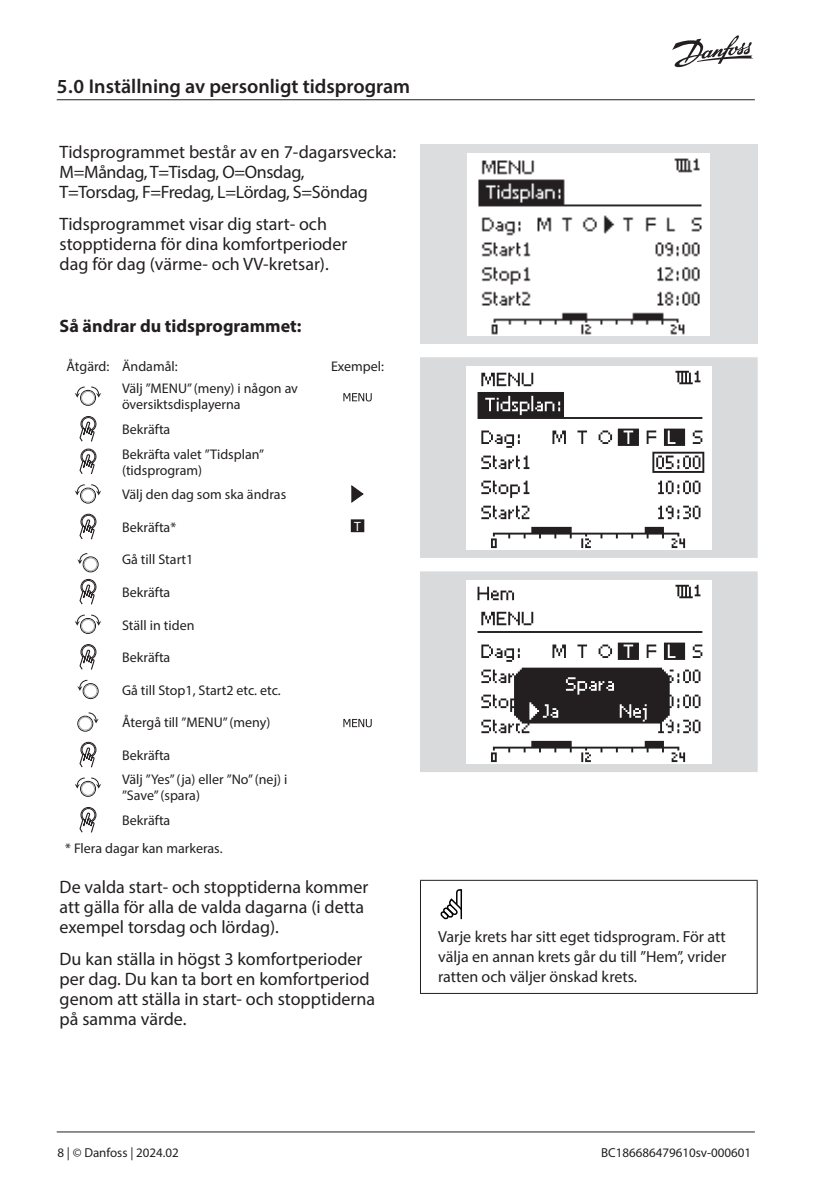
<style>
.page{position:relative;width:840px;height:1191px;background:#fff}
.page>*{position:absolute;margin:0;border:0;box-sizing:border-box;transform-origin:0 0}
.C_D_Heading_red{font:600 20px "Myriad Pro";color:#231f20}
.D_Body_text{font:18px/20px "Myriad Pro";color:#231f20}
.D_Body_text-2{font:18px "Myriad Pro";letter-spacing:-.02em;color:#231f20}
.D_Body_text-3{font:700 18px "Myriad Pro";color:#231f20}
.A_B_NB{font:16px/20px "Myriad Pro";color:#231f20;text-align:justify}
.Table_text{font:14px/16px "Myriad Pro";color:#231f20}
.t1{font:13.6px "Myriad Pro";color:#fff}
.t2{font:13px "Myriad Pro";color:#231f20}
</style>
<div class="page">
<svg style="left:672px;top:35px;width:80px;height:33px"></svg>
<hr style="left:57px;top:99px;width:697px;height:1px;background:#231f20">
<hr style="left:57px;top:1131px;width:697px;height:1px;background:#231f20">
<div style="left:420px;top:145px;width:337px;height:199px;background:#dcdddf"></div>
<svg style="left:420px;top:357px;width:337px;height:415px;background:#dcdddf"></svg>
<img style="left:467px;top:153px;width:243px;height:182px">
<div style="left:80px;top:390px;width:16px;height:16px;border:1px solid #231f20;border-radius:50%"></div>
<div style="left:81px;top:391px;width:14px;height:13px;border:1px solid #a8a9ad;border-radius:50%"></div>
<svg style="left:75px;top:386px;width:26px;height:11px"></svg>
<svg style="left:343px;top:393px;width:28px;height:8px"></svg>
<div style="left:80px;top:416px;width:16px;height:16px;border:1px solid #231f20;border-radius:50%"></div>
<div style="left:82px;top:417px;width:13px;height:14px;border:1px solid #231f20;border-radius:50%"></div>
<svg style="left:79px;top:421px;width:16px;height:20px"></svg>
<div style="left:80px;top:448px;width:16px;height:16px;border:1px solid #231f20;border-radius:50%"></div>
<div style="left:82px;top:450px;width:13px;height:13px;border:1px solid #231f20;border-radius:50%"></div>
<svg style="left:79px;top:453px;width:16px;height:21px"></svg>
<div style="left:80px;top:487px;width:16px;height:16px;border:1px solid #231f20;border-radius:50%"></div>
<div style="left:81px;top:489px;width:14px;height:13px;border:1px solid #a8a9ad;border-radius:50%"></div>
<svg style="left:75px;top:484px;width:26px;height:11px"></svg>
<svg style="left:351px;top:485px;width:12px;height:18px"></svg>
<div style="left:80px;top:514px;width:16px;height:16px;border:1px solid #231f20;border-radius:50%"></div>
<div style="left:82px;top:515px;width:13px;height:13px;border:1px solid #231f20;border-radius:50%"></div>
<svg style="left:79px;top:518px;width:16px;height:21px"></svg>
<div style="left:351px;top:520px;width:12px;height:11px;background:#231f20"></div>
<div style="left:350px;top:519px;width:14px;height:13px;border:1px solid #231f20"></div>
<div style="left:83px;top:556px;width:16px;height:16px;border:1px solid #231f20;border-radius:50%"></div>
<div style="left:84px;top:557px;width:13px;height:14px;border:1px solid #a8a9ad;border-radius:50%"></div>
<svg style="left:77px;top:553px;width:11px;height:11px"></svg>
<div style="left:80px;top:579px;width:16px;height:16px;border:1px solid #231f20;border-radius:50%"></div>
<div style="left:82px;top:580px;width:13px;height:13px;border:1px solid #231f20;border-radius:50%"></div>
<svg style="left:79px;top:584px;width:16px;height:20px"></svg>
<div style="left:80px;top:618px;width:16px;height:16px;border:1px solid #231f20;border-radius:50%"></div>
<div style="left:81px;top:619px;width:14px;height:13px;border:1px solid #a8a9ad;border-radius:50%"></div>
<svg style="left:75px;top:614px;width:26px;height:11px"></svg>
<div style="left:80px;top:644px;width:16px;height:16px;border:1px solid #231f20;border-radius:50%"></div>
<div style="left:82px;top:645px;width:13px;height:14px;border:1px solid #231f20;border-radius:50%"></div>
<svg style="left:79px;top:649px;width:16px;height:20px"></svg>
<div style="left:83px;top:683px;width:16px;height:16px;border:1px solid #231f20;border-radius:50%"></div>
<div style="left:84px;top:684px;width:13px;height:14px;border:1px solid #a8a9ad;border-radius:50%"></div>
<svg style="left:77px;top:680px;width:11px;height:11px"></svg>
<div style="left:77px;top:715px;width:16px;height:16px;border:1px solid #231f20;border-radius:50%"></div>
<div style="left:79px;top:717px;width:13px;height:13px;border:1px solid #a8a9ad;border-radius:50%"></div>
<svg style="left:87px;top:712px;width:12px;height:11px"></svg>
<svg style="left:343px;top:719px;width:28px;height:8px"></svg>
<div style="left:80px;top:742px;width:16px;height:16px;border:1px solid #231f20;border-radius:50%"></div>
<div style="left:82px;top:743px;width:13px;height:13px;border:1px solid #231f20;border-radius:50%"></div>
<svg style="left:79px;top:746px;width:16px;height:21px"></svg>
<div style="left:80px;top:781px;width:16px;height:16px;border:1px solid #231f20;border-radius:50%"></div>
<div style="left:81px;top:782px;width:14px;height:13px;border:1px solid #a8a9ad;border-radius:50%"></div>
<svg style="left:75px;top:777px;width:26px;height:11px"></svg>
<div style="left:80px;top:807px;width:16px;height:16px;border:1px solid #231f20;border-radius:50%"></div>
<div style="left:82px;top:808px;width:13px;height:13px;border:1px solid #231f20;border-radius:50%"></div>
<svg style="left:79px;top:812px;width:16px;height:20px"></svg>
<img style="left:466px;top:366px;width:245px;height:183px">
<img style="left:466px;top:580px;width:245px;height:183px">
<hr style="left:420px;top:880px;width:337px;height:1px;background:#231f20">
<hr style="left:420px;top:881px;width:1px;height:112px;background:#231f20">
<hr style="left:756px;top:881px;width:1px;height:112px;background:#231f20">
<hr style="left:420px;top:993px;width:337px;height:1px;background:#231f20">
<svg style="left:440px;top:889px;width:22px;height:31px"></svg>
<p class="C_D_Heading_red" style="left:57px;top:73px;width:355px">5.0 Inställning av personligt tidsprogram</p>
<p class="D_Body_text" style="left:60px;top:142px;width:338px">Tidsprogrammet består av en 7-dagarsvecka:</p>
<p class="D_Body_text-2" style="left:60px;top:161px;width:246px">M=Måndag, T=Tisdag, O=Onsdag,</p>
<p class="D_Body_text-2" style="left:60px;top:181px;width:309px">T=Torsdag, F=Fredag, L=Lördag, S=Söndag</p>
<p class="D_Body_text" style="left:60px;top:214px;width:289px">Tidsprogrammet visar dig start- och stopptiderna för dina komfortperioder dag för dag (värme- och VV-kretsar).</p>
<p class="D_Body_text-3" style="left:60px;top:314px;width:243px">Så ändrar du tidsprogrammet:</p>
<p class="Table_text" style="left:66px;top:358px;width:44px">Åtgärd:</p>
<p class="Table_text" style="left:122px;top:358px;width:57px">Ändamål:</p>
<p class="Table_text" style="left:331px;top:358px;width:55px">Exempel:</p>
<p class="Table_text" style="left:122px;top:380px;width:177px">Välj ”MENU” (meny) i någon av översiktsdisplayerna</p>
<p class="Table_text" style="left:122px;top:421px;width:50px">Bekräfta</p>
<p class="Table_text" style="left:122px;top:446px;width:143px">Bekräfta valet ”Tidsplan” (tidsprogram)</p>
<p class="Table_text" style="left:122px;top:486px;width:166px">Välj den dag som ska ändras</p>
<p class="Table_text" style="left:122px;top:519px;width:56px">Bekräfta*</p>
<p class="t1" style="left:354px;top:517px;width:8px">T</p>
<p class="Table_text" style="left:122px;top:551px;width:73px">Gå till Start1</p>
<p class="Table_text" style="left:122px;top:584px;width:50px">Bekräfta</p>
<p class="Table_text" style="left:122px;top:616px;width:74px">Ställ in tiden</p>
<p class="Table_text" style="left:122px;top:649px;width:50px">Bekräfta</p>
<p class="Table_text" style="left:122px;top:682px;width:160px">Gå till Stop1, Start2 etc. etc.</p>
<p class="Table_text" style="left:122px;top:714px;width:150px">Återgå till ”MENU” (meny)</p>
<p class="Table_text" style="left:122px;top:747px;width:50px">Bekräfta</p>
<p class="Table_text" style="left:122px;top:771px;width:167px">Välj ”Yes” (ja) eller ”No” (nej) i ”Save” (spara)</p>
<p class="Table_text" style="left:122px;top:812px;width:50px">Bekräfta</p>
<p class="Table_text" style="left:65px;top:839px;width:159px">* Flera dagar kan markeras.</p>
<p class="D_Body_text" style="left:60px;top:877px;width:310px">De valda start- och stopptiderna kommer att gälla för alla de valda dagarna (i detta exempel torsdag och lördag).</p>
<p class="D_Body_text" style="left:60px;top:949px;width:317px">Du kan ställa in högst 3 komfortperioder per dag. Du kan ta bort en komfortperiod genom att ställa in start- och stopptiderna på samma värde.</p>
<p class="A_B_NB" style="left:438px;top:926px;width:290px">Varje krets har sitt eget tidsprogram. För att välja en annan krets går du till ”Hem”, vrider ratten och väljer önskad krets.</p>
<p class="t2" style="left:57px;top:1144px;width:123px">8 | © Danfoss | 2024.02</p>
<p class="t2" style="left:600px;top:1144px;width:151px">BC186686479610sv-000601</p>
</div>
